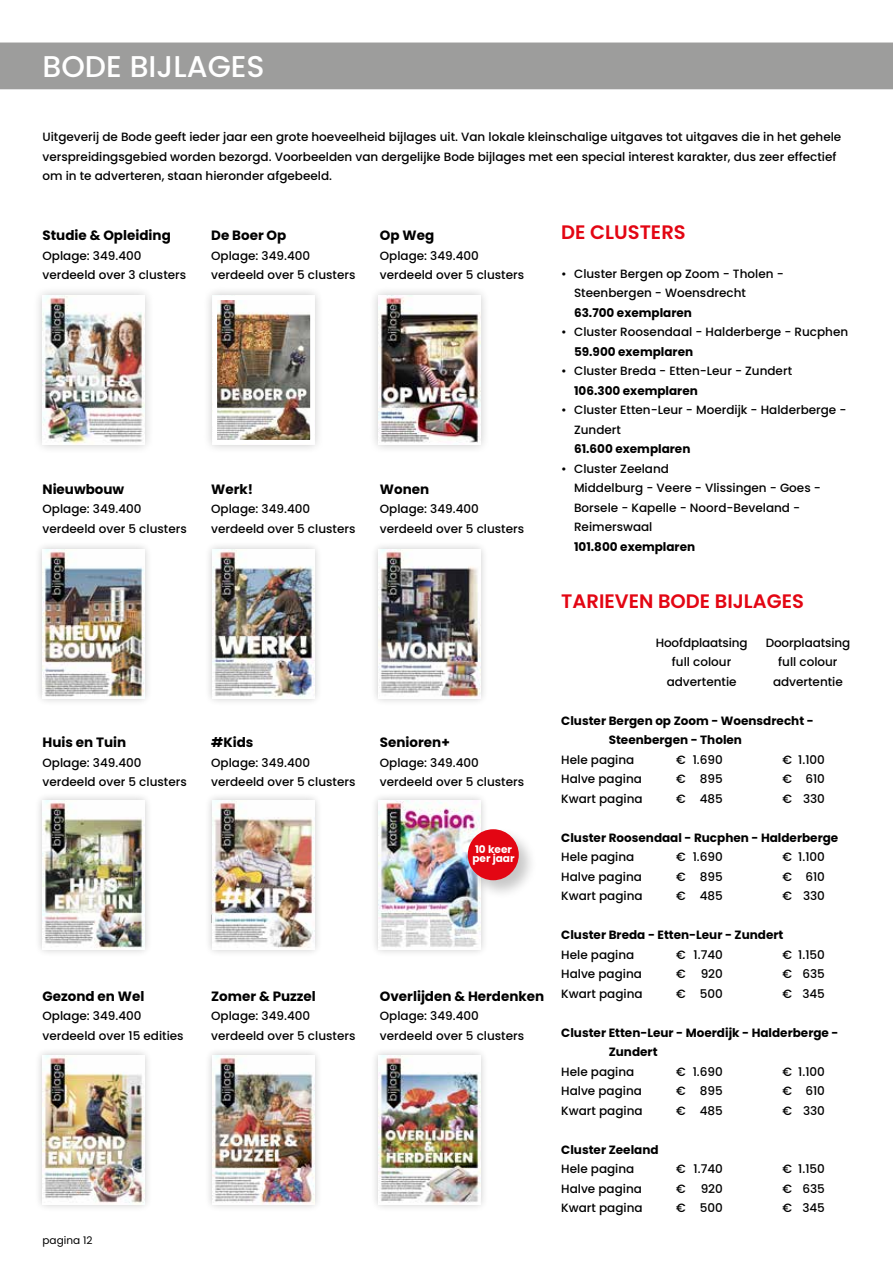
<style>
.page{position:relative;width:893px;height:1263px;background:#fff}
.page>*{position:absolute;margin:0;border:0;box-sizing:border-box;transform-origin:0 0}
.t1{font:500 30px "Poppins";color:#fff}
.t2{font:600 19.5px "Poppins";color:#e30613}
.t3{font:700 13.5px "Poppins";color:#000}
.t4{font:500 12px/19.5px "Poppins";color:#000}
.t5{font:700 12px/19.5px "Poppins";color:#000}
.t6{font:700 10.5px/9px "Poppins";color:#fff}
.t7{font:10.5px "Poppins";color:#000}
</style>
<div class="page">
<div style="left:0;top:43px;width:893px;height:46px;background:#9d9d9c"></div>
<div style="left:34px;top:1047px;width:119px;height:166px;background:#000;opacity:.22"></div>
<img style="left:43px;top:1056px;width:102px;height:148px">
<div style="left:34px;top:541px;width:119px;height:166px;background:#000;opacity:.22"></div>
<img style="left:43px;top:550px;width:102px;height:148px">
<div style="left:32px;top:285px;width:122px;height:169px;background:#000;opacity:.22"></div>
<img style="left:43px;top:296px;width:102px;height:148px">
<div style="left:34px;top:792px;width:119px;height:165px;background:#000;opacity:.22"></div>
<img style="left:43px;top:800px;width:102px;height:149px">
<div style="left:203px;top:286px;width:121px;height:168px;background:#000;opacity:.22"></div>
<img style="left:218px;top:301px;width:92px;height:138px">
<div style="left:213px;top:296px;width:102px;height:148px;border:4px solid #fff"></div>
<div style="left:370px;top:1047px;width:119px;height:166px;background:#000;opacity:.22"></div>
<img style="left:378px;top:1056px;width:102px;height:148px">
<div style="left:204px;top:541px;width:119px;height:166px;background:#000;opacity:.22"></div>
<img style="left:213px;top:550px;width:102px;height:148px">
<div style="left:204px;top:792px;width:119px;height:165px;background:#000;opacity:.22"></div>
<img style="left:213px;top:800px;width:102px;height:149px">
<div style="left:370px;top:541px;width:119px;height:166px;background:#000;opacity:.22"></div>
<img style="left:378px;top:550px;width:102px;height:148px">
<div style="left:204px;top:1047px;width:119px;height:166px;background:#000;opacity:.22"></div>
<img style="left:213px;top:1056px;width:102px;height:148px">
<div style="left:370px;top:792px;width:119px;height:165px;background:#000;opacity:.22"></div>
<img style="left:378px;top:800px;width:102px;height:149px">
<div style="left:369px;top:286px;width:121px;height:168px;background:#000;opacity:.22"></div>
<img style="left:378px;top:296px;width:102px;height:148px">
<div style="left:465px;top:826px;width:73px;height:73px;background:#000;opacity:.22"></div>
<div style="left:468px;top:829px;width:51px;height:51px;background:#e30613;border-radius:50%"></div>
<h1 class="t1" style="left:43px;top:49px;width:224px">BODE BIJLAGES</h1>
<p class="t4" style="left:43px;top:127px;width:800px">Uitgeverij de Bode geeft ieder jaar een grote hoeveelheid bijlages uit. Van lokale kleinschalige uitgaves tot uitgaves die in het gehele verspreidingsgebied worden bezorgd. Voorbeelden van dergelijke Bode bijlages met een special interest karakter, dus zeer effectief om in te adverteren, staan hieronder afgebeeld.</p>
<p class="t3" style="left:43px;top:227px;width:130px">Studie &amp; Opleiding</p>
<p class="t4" style="left:43px;top:246px;width:145px">Oplage: 349.400 verdeeld over 3 clusters</p>
<p class="t3" style="left:211px;top:227px;width:77px">De Boer Op</p>
<p class="t4" style="left:211px;top:246px;width:146px">Oplage: 349.400 verdeeld over 5 clusters</p>
<p class="t3" style="left:43px;top:481px;width:83px">Nieuwbouw</p>
<p class="t4" style="left:43px;top:499px;width:146px">Oplage: 349.400 verdeeld over 5 clusters</p>
<p class="t3" style="left:211px;top:481px;width:43px">Werk!</p>
<p class="t4" style="left:211px;top:499px;width:146px">Oplage: 349.400 verdeeld over 5 clusters</p>
<p class="t3" style="left:43px;top:734px;width:85px">Huis en Tuin</p>
<p class="t4" style="left:43px;top:753px;width:146px">Oplage: 349.400 verdeeld over 5 clusters</p>
<p class="t3" style="left:211px;top:734px;width:44px">#Kids</p>
<p class="t4" style="left:211px;top:753px;width:146px">Oplage: 349.400 verdeeld over 5 clusters</p>
<p class="t3" style="left:43px;top:988px;width:103px">Gezond en Wel</p>
<p class="t4" style="left:43px;top:1006px;width:143px">Oplage: 349.400 verdeeld over 15 edities</p>
<p class="t3" style="left:211px;top:988px;width:106px">Zomer &amp; Puzzel</p>
<p class="t4" style="left:211px;top:1006px;width:146px">Oplage: 349.400 verdeeld over 5 clusters</p>
<p class="t7" style="left:43px;top:1234px;width:51px">pagina 12</p>
<p class="t3" style="left:380px;top:227px;width:56px">Op Weg</p>
<p class="t4" style="left:380px;top:246px;width:146px">Oplage: 349.400 verdeeld over 5 clusters</p>
<p class="t3" style="left:380px;top:481px;width:51px">Wonen</p>
<p class="t4" style="left:380px;top:499px;width:146px">Oplage: 349.400 verdeeld over 5 clusters</p>
<p class="t3" style="left:380px;top:734px;width:71px">Senioren+</p>
<p class="t4" style="left:380px;top:753px;width:146px">Oplage: 349.400 verdeeld over 5 clusters</p>
<p class="t6" style="left:472px;top:845px;width:44px">10 keer per jaar</p>
<p class="t3" style="left:380px;top:988px;width:166px">Overlijden &amp; Herdenken</p>
<p class="t4" style="left:380px;top:1006px;width:146px">Oplage: 349.400 verdeeld over 5 clusters</p>
<h2 class="t2" style="left:561px;top:220px;width:126px">DE CLUSTERS</h2>
<p class="t4" style="left:574px;top:264px;width:211px;text-indent:-13px">• Cluster Bergen op Zoom - Tholen -<br>Steenbergen - Woensdrecht</p>
<p class="t5" style="left:574px;top:303px;width:119px">63.700 exemplaren</p>
<p class="t4" style="left:561px;top:322px;width:288px">• Cluster Roosendaal - Halderberge - Rucphen</p>
<p class="t5" style="left:574px;top:342px;width:121px">59.900 exemplaren</p>
<p class="t4" style="left:561px;top:361px;width:232px">• Cluster Breda - Etten-Leur - Zundert</p>
<p class="t5" style="left:574px;top:381px;width:125px">106.300 exemplaren</p>
<p class="t4" style="left:574px;top:400px;width:274px;text-indent:-13px">• Cluster Etten-Leur - Moerdijk - Halderberge -<br>Zundert</p>
<p class="t5" style="left:574px;top:439px;width:118px">61.600 exemplaren</p>
<p class="t4" style="left:574px;top:459px;width:248px;text-indent:-13px">• Cluster Zeeland<br>Middelburg - Veere - Vlissingen - Goes -<br>Borsele - Kapelle - Noord-Beveland -<br>Reimerswaal</p>
<p class="t5" style="left:574px;top:537px;width:123px">101.800 exemplaren</p>
<h2 class="t2" style="left:561px;top:589px;width:244px">TARIEVEN BODE BIJLAGES</h2>
<p class="t4" style="left:656px;top:633px;width:93px">Hoofdplaatsing</p>
<p class="t4" style="left:766px;top:633px;width:86px">Doorplaatsing</p>
<p class="t4" style="left:672px;top:652px;width:61px">full colour</p>
<p class="t4" style="left:778px;top:652px;width:61px">full colour</p>
<p class="t4" style="left:667px;top:672px;width:71px">advertentie</p>
<p class="t4" style="left:773px;top:672px;width:71px">advertentie</p>
<p class="t5" style="left:609px;top:711px;width:206px;text-indent:-47px">Cluster Bergen op Zoom - Woensdrecht -<br>Steenbergen - Tholen</p>
<p class="t4" style="left:561px;top:750px;width:75px">Hele pagina</p>
<p class="t4" style="left:676px;top:750px;width:48px">€ 1.690</p>
<p class="t4" style="left:782px;top:750px;width:44px">€ 1.100</p>
<p class="t4" style="left:561px;top:769px;width:82px">Halve pagina</p>
<p class="t4" style="left:676px;top:769px;width:48px">€ 895</p>
<p class="t4" style="left:782px;top:769px;width:44px">€ 610</p>
<p class="t4" style="left:561px;top:789px;width:83px">Kwart pagina</p>
<p class="t4" style="left:676px;top:789px;width:48px">€ 485</p>
<p class="t4" style="left:782px;top:789px;width:44px">€ 330</p>
<p class="t5" style="left:561px;top:828px;width:279px">Cluster Roosendaal - Rucphen - Halderberge</p>
<p class="t4" style="left:561px;top:847px;width:75px">Hele pagina</p>
<p class="t4" style="left:676px;top:847px;width:48px">€ 1.690</p>
<p class="t4" style="left:782px;top:847px;width:44px">€ 1.100</p>
<p class="t4" style="left:561px;top:867px;width:82px">Halve pagina</p>
<p class="t4" style="left:676px;top:867px;width:48px">€ 895</p>
<p class="t4" style="left:782px;top:867px;width:44px">€ 610</p>
<p class="t4" style="left:561px;top:886px;width:83px">Kwart pagina</p>
<p class="t4" style="left:676px;top:886px;width:48px">€ 485</p>
<p class="t4" style="left:782px;top:886px;width:44px">€ 330</p>
<p class="t5" style="left:561px;top:925px;width:224px">Cluster Breda - Etten-Leur - Zundert</p>
<p class="t4" style="left:561px;top:945px;width:75px">Hele pagina</p>
<p class="t4" style="left:676px;top:945px;width:48px">€ 1.740</p>
<p class="t4" style="left:782px;top:945px;width:44px">€ 1.150</p>
<p class="t4" style="left:561px;top:964px;width:82px">Halve pagina</p>
<p class="t4" style="left:676px;top:964px;width:48px">€ 920</p>
<p class="t4" style="left:782px;top:964px;width:44px">€ 635</p>
<p class="t4" style="left:561px;top:984px;width:83px">Kwart pagina</p>
<p class="t4" style="left:676px;top:984px;width:48px">€ 500</p>
<p class="t4" style="left:782px;top:984px;width:44px">€ 345</p>
<p class="t5" style="left:609px;top:1023px;width:231px;text-indent:-47px">Cluster Etten-Leur - Moerdijk - Halderberge -<br>Zundert</p>
<p class="t4" style="left:561px;top:1062px;width:75px">Hele pagina</p>
<p class="t4" style="left:676px;top:1062px;width:48px">€ 1.690</p>
<p class="t4" style="left:782px;top:1062px;width:44px">€ 1.100</p>
<p class="t4" style="left:561px;top:1081px;width:82px">Halve pagina</p>
<p class="t4" style="left:676px;top:1081px;width:48px">€ 895</p>
<p class="t4" style="left:782px;top:1081px;width:44px">€ 610</p>
<p class="t4" style="left:561px;top:1101px;width:83px">Kwart pagina</p>
<p class="t4" style="left:676px;top:1101px;width:48px">€ 485</p>
<p class="t4" style="left:782px;top:1101px;width:44px">€ 330</p>
<p class="t5" style="left:561px;top:1140px;width:99px">Cluster Zeeland</p>
<p class="t4" style="left:561px;top:1159px;width:75px">Hele pagina</p>
<p class="t4" style="left:676px;top:1159px;width:48px">€ 1.740</p>
<p class="t4" style="left:782px;top:1159px;width:44px">€ 1.150</p>
<p class="t4" style="left:561px;top:1179px;width:82px">Halve pagina</p>
<p class="t4" style="left:676px;top:1179px;width:48px">€ 920</p>
<p class="t4" style="left:782px;top:1179px;width:44px">€ 635</p>
<p class="t4" style="left:561px;top:1198px;width:83px">Kwart pagina</p>
<p class="t4" style="left:676px;top:1198px;width:48px">€ 500</p>
<p class="t4" style="left:782px;top:1198px;width:44px">€ 345</p>
</div>
